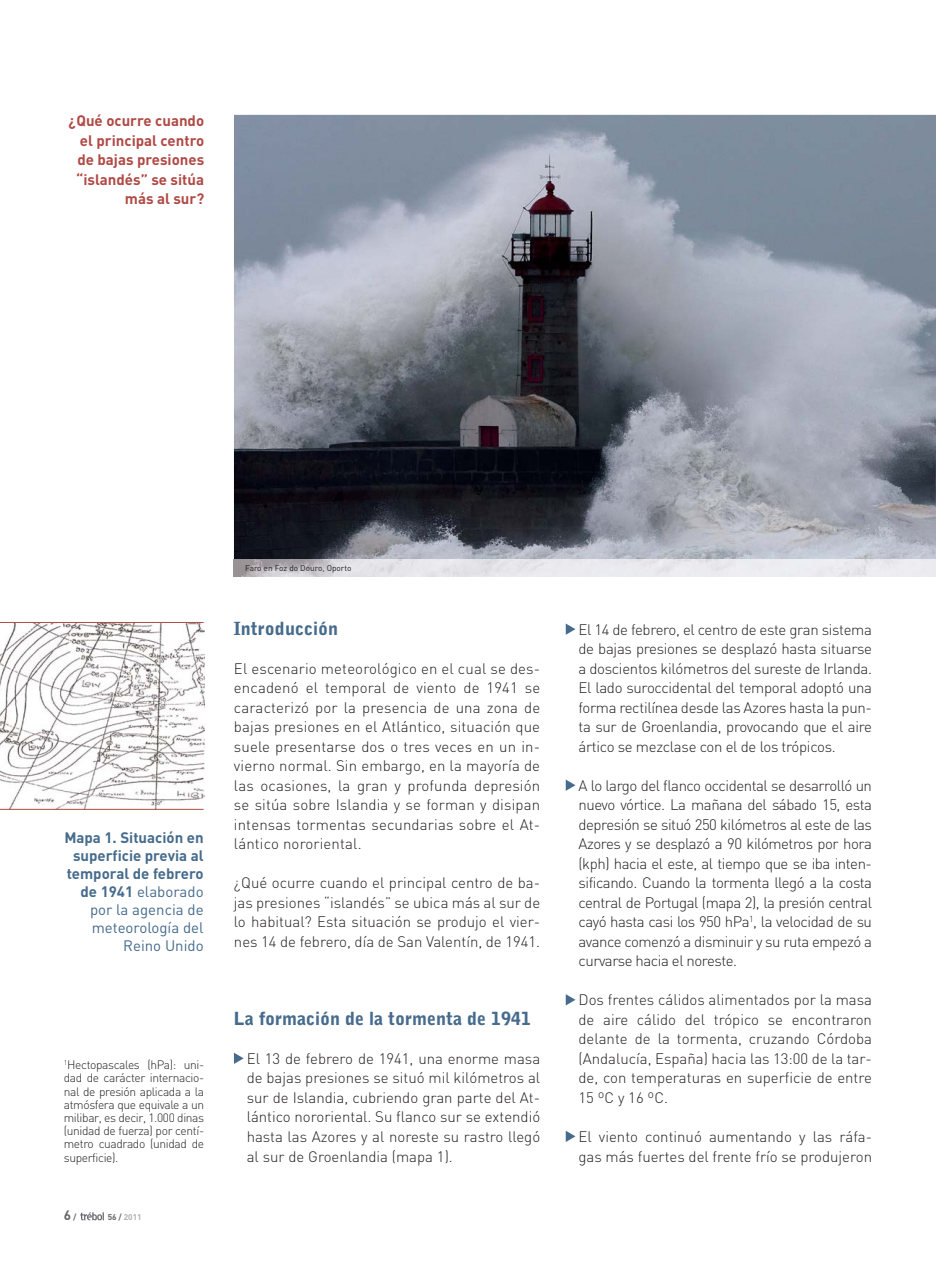
<style>
.page{position:relative;width:936px;height:1264px;background:#fff}
.page>*{position:absolute;margin:0;border:0;box-sizing:border-box;transform-origin:0 0}
.t1{font:900 18px "Bell Gothic Std";color:#466b8c}
.t2{font:300 15px/19.5px "DIN";color:#231f20;text-align:justify}
.t3{font:700 15px/18px "DIN";color:#466b8c;text-align:right}
.t4{font:700 15px/19.5px "DIN";color:#af4a45;text-align:right}
.t5{font:700 13.5px "DIN";color:#67686b}
.t6{font:300 12px/13.2px "DIN";letter-spacing:-.03em;color:#231f20;text-align:justify}
.t7{font:8.25px "DIN";color:#231f20}
.t8{font:700 8.25px "DIN";color:#aeb0b3}
.s1{font-weight:400}
.s2{font-size:8.25px}
.s3{color:#67686b}
</style>
<div class="page">
<svg style="left:80px;top:1212px;width:24px;height:8px"></svg>
<svg style="left:234px;top:1052px;width:10px;height:12px"></svg>
<svg style="left:566px;top:623px;width:9px;height:12px"></svg>
<svg style="left:566px;top:779px;width:9px;height:12px"></svg>
<svg style="left:566px;top:994px;width:9px;height:11px"></svg>
<svg style="left:566px;top:1131px;width:9px;height:11px"></svg>
<img style="left:0;top:623px;width:204px;height:186px">
<hr style="left:0;top:809px;width:204px;height:1px;background:#af4a45">
<hr style="left:0;top:622px;width:204px;height:1px;background:#af4a45">
<img style="left:234px;top:115px;width:701px;height:445px">
<img style="left:234px;top:560px;width:701px;height:17px">
<p class="t4" style="left:69px;top:113px;width:137px">¿Qué ocurre cuando el principal centro de bajas presiones “islandés” se sitúa más al sur?</p>
<p class="t3" style="left:64px;top:830px;width:141px">Mapa 1. Situación en superficie previa al temporal de febrero de 1941 <span class="s1">elaborado por la agencia de meteorología del<br>Reino Unido</span></p>
<p class="t6" style="left:64px;top:1059px;width:142px"><sup>1</sup>Hectopascales (hPa): uni&shy;dad de carácter internacio&shy;nal de presión aplicada a la atmósfera que equivale a un milibar, es decir, 1.000 dinas (unidad de fuerza) por centí&shy;metro cuadrado (unidad de superficie).</p>
<p class="t5" style="left:64px;top:1210px;width:14px">6 <span class="s2">/</span></p>
<p class="t8" style="left:108px;top:1214px;width:36px"><span class="s3">56 /</span> 2011</p>
<p class="t7" style="left:245px;top:565px;width:108px">Faro en Foz do Douro, Oporto</p>
<p class="t1" style="left:234px;top:620px;width:106px">Introducción</p>
<p class="t2" style="left:234px;top:660px;width:308px">El escenario meteorológico en el cual se des&shy;encadenó el temporal de viento de 1941 se caracterizó por la presencia de una zona de bajas presiones en el Atlántico, situación que suele presentarse dos o tres veces en un in&shy;vierno normal. Sin embargo, en la mayoría de las ocasiones, la gran y profunda depresión se sitúa sobre Islandia y se forman y disipan intensas tormentas secundarias sobre el At&shy;lántico nororiental.</p>
<p class="t2" style="left:234px;top:875px;width:308px">¿Qué ocurre cuando el principal centro de ba&shy;jas presiones “islandés” se ubica más al sur de lo habitual? Esta situación se produjo el vier&shy;nes 14 de febrero, día de San Valentín, de 1941.</p>
<p class="t1" style="left:234px;top:1010px;width:299px">La formación de la tormenta de 1941</p>
<p class="t2" style="left:247px;top:1050px;width:295px">El 13 de febrero de 1941, una enorme masa de bajas presiones se situó mil kilómetros al sur de Islandia, cubriendo gran parte del At&shy;lántico nororiental. Su flanco sur se extendió hasta las Azores y al noreste su rastro llegó al sur de Groenlandia (mapa 1).</p>
<p class="t2" style="left:578px;top:621px;width:295px">El 14 de febrero, el centro de este gran sistema de bajas presiones se desplazó hasta situarse a doscientos kilómetros del sureste de Irlanda.<br>El lado suroccidental del temporal adoptó una forma rectilínea desde las Azores hasta la pun&shy;ta sur de Groenlandia, provocando que el aire ártico se mezclase con el de los trópicos.</p>
<p class="t2" style="left:578px;top:777px;width:295px">A lo largo del flanco occidental se desarrolló un nuevo vórtice. La mañana del sábado 15, esta depresión se situó 250 kilómetros al este de las Azores y se desplazó a 90 kilómetros por hora (kph) hacia el este, al tiempo que se iba inten&shy;sificando. Cuando la tormenta llegó a la costa central de Portugal (mapa 2), la presión central cayó hasta casi los 950 hPa<sup>1</sup>, la velocidad de su avance comenzó a disminuir y su ruta empezó a curvarse hacia el noreste.</p>
<p class="t2" style="left:578px;top:992px;width:295px">Dos frentes cálidos alimentados por la masa de aire cálido del trópico se encontraron delante de la tormenta, cruzando Córdoba (Andalucía, España) hacia las 13:00 de la tar&shy;de, con temperaturas en superficie de entre 15 ºC y 16 ºC.</p>
<p class="t2" style="left:578px;top:1128px;width:295px">El viento continuó aumentando y las ráfa&shy;gas más fuertes del frente frío se produjeron</p>
</div>
